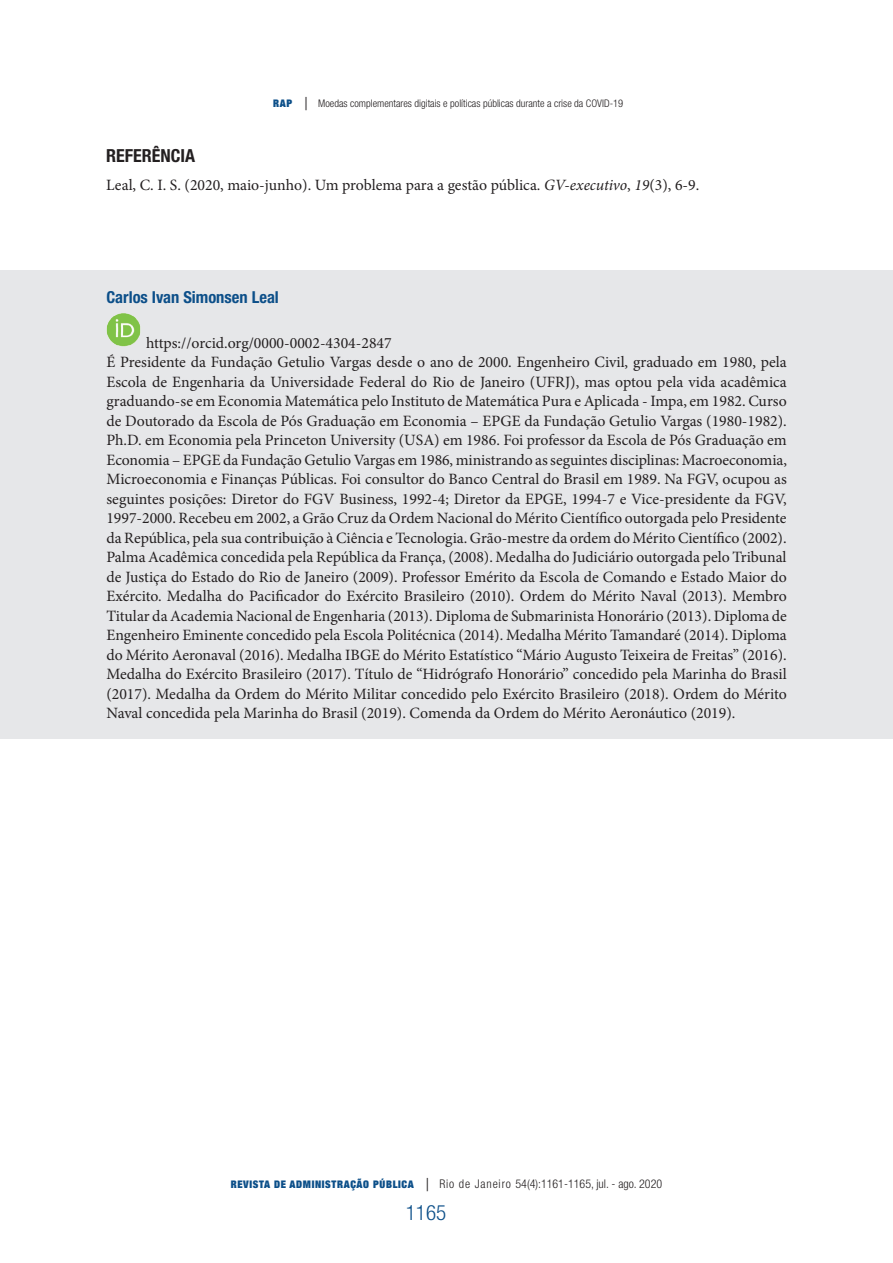
<style>
.page{position:relative;width:893px;height:1263px;background:#fff}
.page>*{position:absolute;margin:0;border:0;box-sizing:border-box;transform-origin:0 0}
.t1{font:300 condensed 21px "Helvetica Neue LT Std";color:#0c4f89}
.SUB1{font:700 condensed 18px "Helvetica Neue LT Std";color:#231f20}
.AUTOR_FINAL{font:700 condensed 16.5px "Helvetica Neue LT Std";color:#0c4f89}
.autores_final_1{font:15.75px/19.5px "Minion Pro";color:#231f20;text-align:justify}
.BIBLIOGRAFIA{font:15.75px "Minion Pro";color:#231f20}
.t2{font:300 condensed 12px "Helvetica Neue LT Std";color:#231f20}
.t3{font:300 condensed 10.5px "Helvetica Neue LT Std";color:#231f20}
.s1{font-family:"Helvetica Neue";font-weight:900;font-stretch:expanded;color:#0c4f89}
.s2{font-size:18px}
.s3{font-style:italic}
.s4{font-family:"Helvetica Neue";font-weight:900;font-stretch:expanded;font-size:10.5px;color:#0c4f89}
</style>
<div class="page">
<div style="left:0;top:270px;width:893px;height:469px;background:#e6e7e9"></div>
<img style="left:106px;top:313px;width:35px;height:34px">
<p class="t3" style="left:273px;top:98px;width:352px"><span class="s1">RAP</span> <span class="s2">|</span> Moedas complementares digitais e políticas públicas durante a crise da COVID-19</p>
<p class="SUB1" style="left:106px;top:144px;width:90px">REFERÊNCIA</p>
<p class="BIBLIOGRAFIA" style="left:106px;top:174px;width:595px">Leal, C. I. S. (2020, maio-junho). Um problema para a gestão pública. <span class="s3">GV-executivo</span>, <span class="s3">19</span>(3), 6-9.</p>
<p class="AUTOR_FINAL" style="left:106px;top:287px;width:174px">Carlos Ivan Simonsen Leal</p>
<p class="autores_final_1" style="left:146px;top:333px;width:247px">https://orcid.org/0000-0002-4304-2847</p>
<p class="autores_final_1" style="left:106px;top:352px;width:682px">É Presidente da Fundação Getulio Vargas desde o ano de 2000. Engenheiro Civil, graduado em 1980, pela Escola de Engenharia da Universidade Federal do Rio de Janeiro (UFRJ), mas optou pela vida acadêmica graduando-se em Economia Matemática pelo Instituto de Matemática Pura e Aplicada - Impa, em 1982. Curso de Doutorado da Escola de Pós Graduação em Economia – EPGE da Fundação Getulio Vargas (1980-1982).<br>Ph.D. em Economia pela Princeton University (USA) em 1986. Foi professor da Escola de Pós Graduação em Economia – EPGE da Fundação Getulio Vargas em 1986, ministrando as seguintes disciplinas: Macroeconomia, Microeconomia e Finanças Públicas. Foi consultor do Banco Central do Brasil em 1989. Na FGV, ocupou as seguintes posições: Diretor do FGV Business, 1992-4; Diretor da EPGE, 1994-7 e Vice-presidente da FGV, 1997-2000. Recebeu em 2002, a Grão Cruz da Ordem Nacional do Mérito Científico outorgada pelo Presidente da República, pela sua contribuição à Ciência e Tecnologia. Grão-mestre da ordem do Mérito Científico (2002).<br>Palma Acadêmica concedida pela República da França, (2008). Medalha do Judiciário outorgada pelo Tribunal de Justiça do Estado do Rio de Janeiro (2009). Professor Emérito da Escola de Comando e Estado Maior do Exército. Medalha do Pacificador do Exército Brasileiro (2010). Ordem do Mérito Naval (2013). Membro Titular da Academia Nacional de Engenharia (2013). Diploma de Submarinista Honorário (2013). Diploma de Engenheiro Eminente concedido pela Escola Politécnica (2014). Medalha Mérito Tamandaré (2014). Diploma do Mérito Aeronaval (2016). Medalha IBGE do Mérito Estatístico “Mário Augusto Teixeira de Freitas” (2016).<br>Medalha do Exército Brasileiro (2017). Título de “Hidrógrafo Honorário” concedido pela Marinha do Brasil (2017). Medalha da Ordem do Mérito Militar concedido pelo Exército Brasileiro (2018). Ordem do Mérito Naval concedida pela Marinha do Brasil (2019). Comenda da Ordem do Mérito Aeronáutico (2019).</p>
<p class="t2" style="left:231px;top:1176px;width:433px"><span class="s4">REVISTA DE ADMINISTRAÇÃO PÚBLICA</span> <span class="s2">|</span> Rio de Janeiro 54(4):1161-1165, jul. - ago. 2020</p>
<h1 class="t1" style="left:406px;top:1200px;width:42px">1165</h1>
</div>
